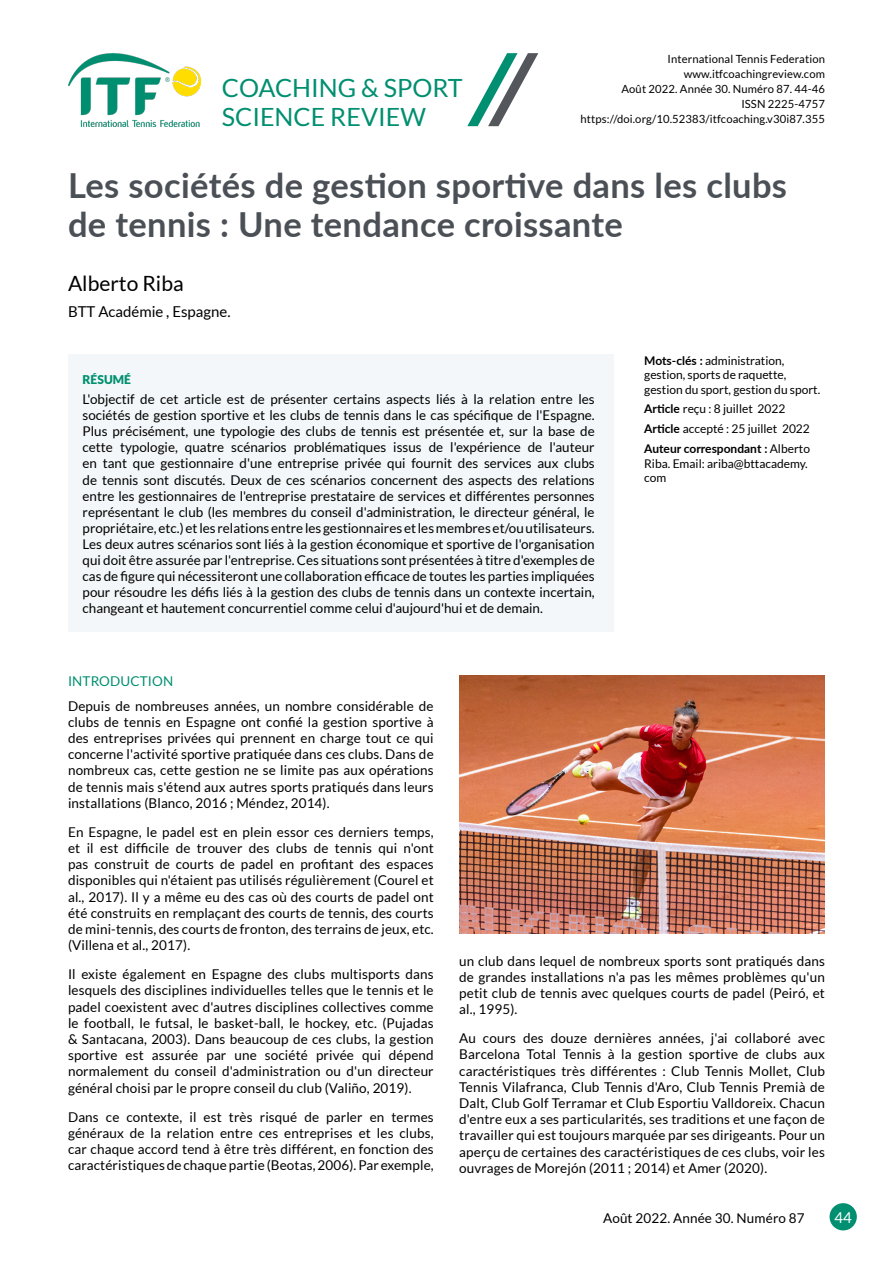
<style>
.page{position:relative;width:893px;height:1263px;background:#fff}
.page>*{position:absolute;margin:0;border:0;box-sizing:border-box;transform-origin:0 0}
.t1{font:700 34.5px/39px "Lato";letter-spacing:.01em;color:#4b5056}
.t2{font:25.05px/29px "Lato";color:#008f70}
.t3{font:21px "Lato";color:#000}
.t4{font:15px "Lato";color:#000}
.t5{font:15px "Lato";color:#fff}
.t6{font:13.5px/16.2px "Lato";letter-spacing:.01em;color:#000;text-align:justify}
.t7{font:13.5px "Lato";letter-spacing:.01em;color:#008f70}
.t8{font:13.35px/16px "Lato";color:#000;text-align:justify}
.t9{font:900 12.15px "Lato";color:#008f70}
.t10{font:12px/14.4px "Lato";color:#000}
.t11{font:11.25px/15px "Lato";letter-spacing:.01em;color:#000;text-align:right}
.s1{font-weight:700}
</style>
<div class="page">
<div style="left:829px;top:1203px;width:28px;height:27px;background:#008f70;border-radius:50%"></div>
<div style="left:68px;top:354px;width:546px;height:277px;background:#f4f7f9"></div>
<img style="left:68px;top:53px;width:133px;height:73px">
<svg style="left:467px;top:53px;width:71px;height:73px"></svg>
<img style="left:459px;top:675px;width:366px;height:258px">
<h2 class="t2" style="left:222px;top:73px;width:242px">COACHING &amp; SPORT<br>SCIENCE REVIEW</h2>
<p class="t11" style="left:581px;top:51px;width:246px">International Tennis Federation www.itfcoachingreview.com<br>Août 2022. Année 30. Numéro 87. 44-46<br>ISSN 2225-4757 https://doi.org/10.52383/itfcoaching.v30i87.355</p>
<h1 class="t1" style="left:68px;top:164px;width:721px">Les sociétés de gestion sportive dans les clubs de tennis : Une tendance croissante</h1>
<h3 class="t3" style="left:68px;top:271px;width:117px">Alberto Riba</h3>
<p class="t4" style="left:68px;top:303px;width:164px">BTT Académie , Espagne.</p>
<p class="t10" style="left:644px;top:353px;width:178px"><span class="s1">Mots-clés :</span> administration, gestion, sports de raquette, gestion du sport, gestion du sport.</p>
<p class="t10" style="left:644px;top:399px;width:167px;line-height:20px"><span class="s1">Article</span> reçu : 8 juillet 2022<br><span class="s1">Article</span> accepté : 25 juillet 2022<br><span class="s1">Auteur correspondant :</span> Alberto</p>
<p class="t10" style="left:644px;top:456px;width:165px">Riba. Email: ariba@bttacademy. com</p>
<p class="t9" style="left:83px;top:372px;width:50px">RÉSUMÉ</p>
<p class="t8" style="left:83px;top:391px;width:514px">L'objectif de cet article est de présenter certains aspects liés à la relation entre les sociétés de gestion sportive et les clubs de tennis dans le cas spécifique de l'Espagne.<br>Plus précisément, une typologie des clubs de tennis est présentée et, sur la base de cette typologie, quatre scénarios problématiques issus de l'expérience de l'auteur en tant que gestionnaire d'une entreprise privée qui fournit des services aux clubs de tennis sont discutés. Deux de ces scénarios concernent des aspects des relations entre les gestionnaires de l'entreprise prestataire de services et différentes personnes représentant le club (les membres du conseil d'administration, le directeur général, le propriétaire, etc.) et les relations entre les gestionnaires et les membres et/ou utilisateurs.<br>Les deux autres scénarios sont liés à la gestion économique et sportive de l'organisation qui doit être assurée par l'entreprise. Ces situations sont présentées à titre d'exemples de cas de figure qui nécessiteront une collaboration efficace de toutes les parties impliquées pour résoudre les défis liés à la gestion des clubs de tennis dans un contexte incertain, changeant et hautement concurrentiel comme celui d'aujourd'hui et de demain.</p>
<p class="t7" style="left:68px;top:673px;width:107px">INTRODUCTION</p>
<p class="t6" style="left:68px;top:697px;width:367px">Depuis de nombreuses années, un nombre considérable de clubs de tennis en Espagne ont confié la gestion sportive à des entreprises privées qui prennent en charge tout ce qui concerne l'activité sportive pratiquée dans ces clubs. Dans de nombreux cas, cette gestion ne se limite pas aux opérations de tennis mais s'étend aux autres sports pratiqués dans leurs installations (Blanco, 2016 ; Méndez, 2014).</p>
<p class="t6" style="left:68px;top:824px;width:367px">En Espagne, le padel est en plein essor ces derniers temps, et il est difficile de trouver des clubs de tennis qui n'ont pas construit de courts de padel en profitant des espaces disponibles qui n'étaient pas utilisés régulièrement (Courel et al., 2017). Il y a même eu des cas où des courts de padel ont été construits en remplaçant des courts de tennis, des courts de mini-tennis, des courts de fronton, des terrains de jeux, etc. (Villena et al., 2017).</p>
<p class="t6" style="left:68px;top:966px;width:367px">Il existe également en Espagne des clubs multisports dans lesquels des disciplines individuelles telles que le tennis et le padel coexistent avec d'autres disciplines collectives comme le football, le futsal, le basket-ball, le hockey, etc. (Pujadas &amp; Santacana, 2003). Dans beaucoup de ces clubs, la gestion sportive est assurée par une société privée qui dépend normalement du conseil d'administration ou d'un directeur général choisi par le propre conseil du club (Valiño, 2019).</p>
<p class="t6" style="left:68px;top:1108px;width:367px">Dans ce contexte, il est très risqué de parler en termes généraux de la relation entre ces entreprises et les clubs, car chaque accord tend à être très différent, en fonction des caractéristiques de chaque partie (Beotas, 2006). Par exemple,</p>
<p class="t6" style="left:459px;top:952px;width:367px">un club dans lequel de nombreux sports sont pratiqués dans de grandes installations n'a pas les mêmes problèmes qu'un petit club de tennis avec quelques courts de padel (Peiró, et al., 1995).</p>
<p class="t6" style="left:459px;top:1030px;width:367px">Au cours des douze dernières années, j'ai collaboré avec Barcelona Total Tennis à la gestion sportive de clubs aux caractéristiques très différentes : Club Tennis Mollet, Club Tennis Vilafranca, Club Tennis d'Aro, Club Tennis Premià de Dalt, Club Golf Terramar et Club Esportiu Valldoreix. Chacun d'entre eux a ses particularités, ses traditions et une façon de travailler qui est toujours marquée par ses dirigeants. Pour un aperçu de certaines des caractéristiques de ces clubs, voir les ouvrages de Morejón (2011 ; 2014) et Amer (2020).</p>
<p class="t6" style="left:603px;top:1209px;width:203px">Août 2022. Année 30. Numéro 87</p>
<p class="t5" style="left:834px;top:1209px;width:19px">44</p>
</div>
